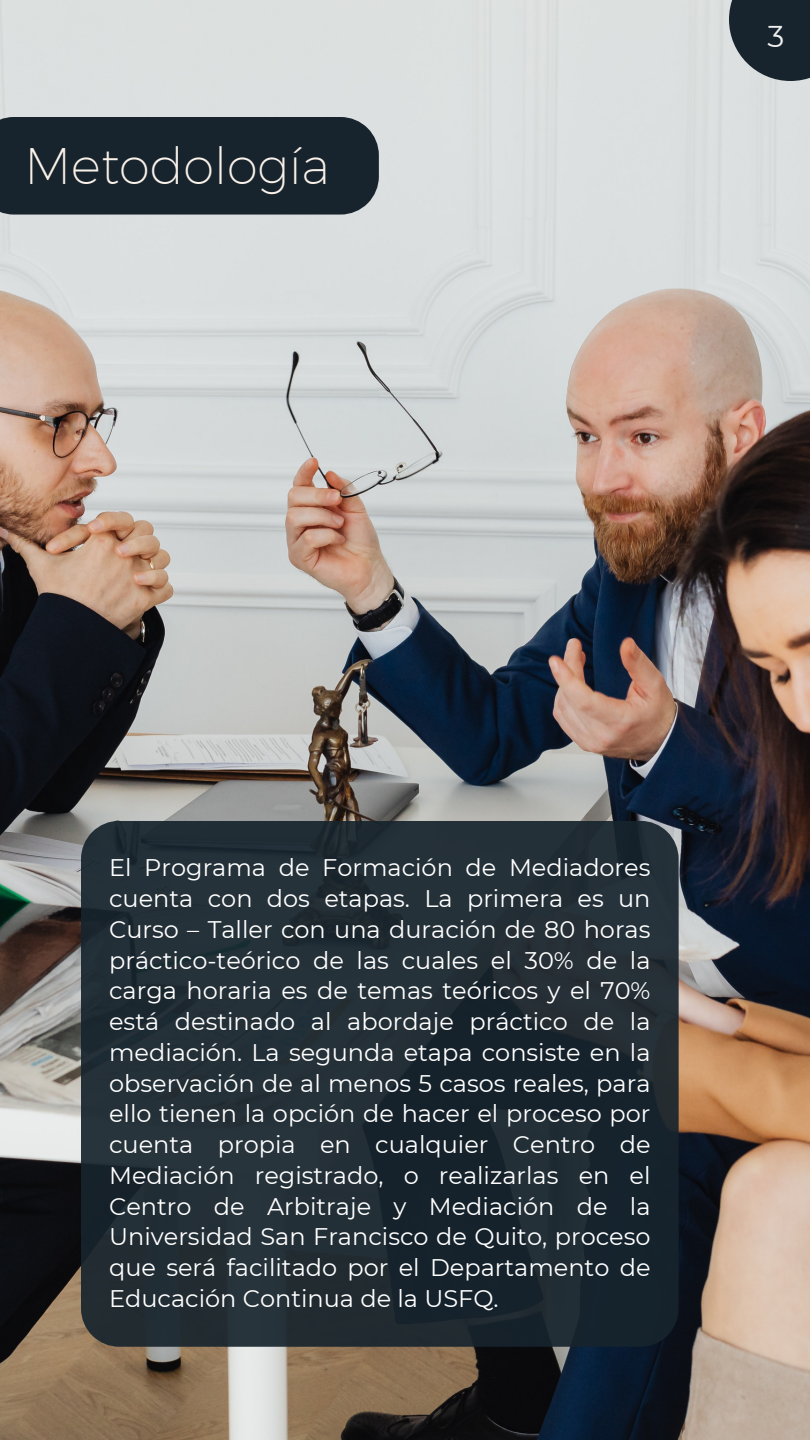
<style>
.page{position:relative;width:810px;height:1440px;background:#fff}
.page>*{position:absolute;margin:0;border:0;box-sizing:border-box;transform-origin:0 0}
.t1{font:300 50px "Kief Montaser Extra";color:#faf2e9}
.t2{font:30px "Montserrat";color:#f0f0ee}
.t3{font:24px/30.8px "Montserrat";color:#fff;text-align:justify}
</style>
<div class="page">
<img style="left:0;top:0;width:810px;height:1440px">
<div style="left:729px;top:0;width:81px;height:81px;background:#17242d"></div>
<div style="left:0;top:117px;width:379px;height:98px;background:#17242d"></div>
<svg style="left:81px;top:821px;width:598px;height:526px;background:#202c34"></svg>
<p class="t1" style="left:24px;top:135px;width:307px">Metodología</p>
<p class="t2" style="left:768px;top:18px;width:18px">3</p>
<p class="t3" style="left:109px;top:852px;width:543px">El Programa de Formación de Mediadores cuenta con dos etapas. La primera es un Curso – Taller con una duración de 80 horas práctico-teórico de las cuales el 30% de la carga horaria es de temas teóricos y el 70% está destinado al abordaje práctico de la mediación. La segunda etapa consiste en la observación de al menos 5 casos reales, para ello tienen la opción de hacer el proceso por cuenta propia en cualquier Centro de Mediación registrado, o realizarlas en el Centro de Arbitraje y Mediación de la Universidad San Francisco de Quito, proceso que será facilitado por el Departamento de Educación Continua de la USFQ.</p>
</div>
